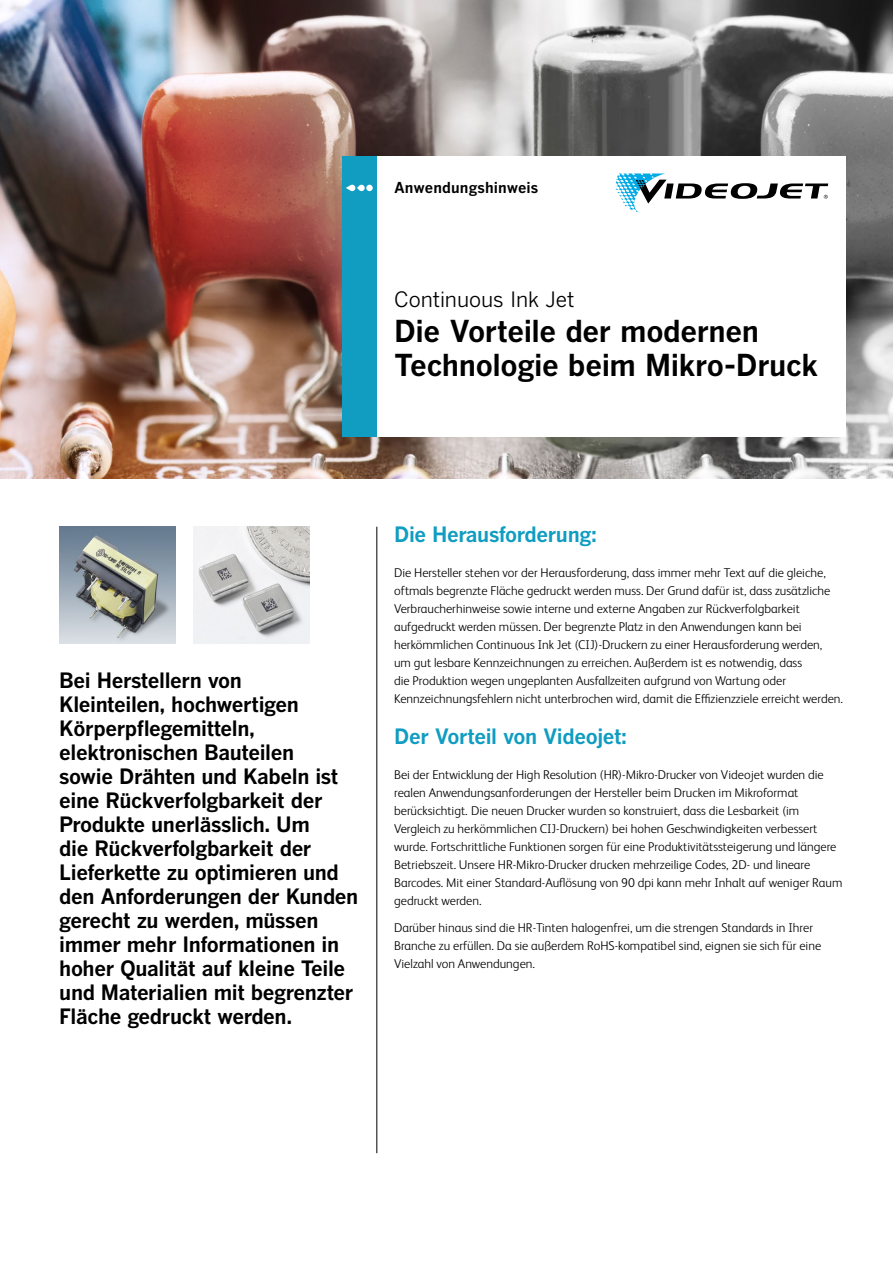
<style>
.page{position:relative;width:893px;height:1263px;background:#fff}
.page>*{position:absolute;margin:0;border:0;box-sizing:border-box;transform-origin:0 0}
.t1{font:700 30px/34.5px "Benton Gothic";letter-spacing:-.015em;color:#000}
.t2{font:700 21px/24px "Benton Gothic";letter-spacing:-.02em;color:#000}
.t3{font:700 21px "Benton Gothic";letter-spacing:-.02em;color:#109dc1}
.t4{font:21px "Benton Gothic";letter-spacing:-.01em;color:#000}
.t5{font:700 15px "Benton Gothic";letter-spacing:.005em;color:#000}
.t6{font:300 12.75px/18px "FS Albert Pro";color:#000}
</style>
<div class="page">
<img style="left:0;top:0;width:893px;height:478px">
<div style="left:377px;top:156px;width:469px;height:281px;background:#fff"></div>
<div style="left:342px;top:156px;width:35px;height:281px;background:#109dc1"></div>
<svg style="left:616px;top:173px;width:212px;height:39px"></svg>
<hr style="left:376px;top:527px;width:1px;height:626px;background:#000">
<img style="left:59px;top:527px;width:117px;height:116px">
<img style="left:193px;top:527px;width:117px;height:116px">
<div style="left:366px;top:185px;width:7px;height:6px;background:#fff;border-radius:50%"></div>
<svg style="left:346px;top:185px;width:19px;height:6px"></svg>
<p class="t5" style="left:394px;top:179px;width:146px">Anwendungshinweis</p>
<h2 class="t4" style="left:394px;top:287px;width:182px">Continuous Ink Jet</h2>
<h1 class="t1" style="left:394px;top:314px;width:426px">Die Vorteile der modernen<br>Technologie beim Mikro-Druck</h1>
<p class="t2" style="left:59px;top:669px;width:301px">Bei Herstellern von<br>Kleinteilen, hochwertigen<br>Körperpflegemitteln, elektronischen Bauteilen<br>sowie Drähten und Kabeln ist eine Rückverfolgbarkeit der<br>Produkte unerlässlich. Um<br>die Rückverfolgbarkeit der<br>Lieferkette zu optimieren und den Anforderungen der Kunden gerecht zu werden, müssen immer mehr Informationen in hoher Qualität auf kleine Teile und Materialien mit begrenzter<br>Fläche gedruckt werden.</p>
<h2 class="t3" style="left:394px;top:522px;width:204px">Die Herausforderung:</h2>
<p class="t6" style="left:394px;top:563px;width:450px">Die Hersteller stehen vor der Herausforderung, dass immer mehr Text auf die gleiche, oftmals begrenzte Fläche gedruckt werden muss. Der Grund dafür ist, dass zusätzliche Verbraucherhinweise sowie interne und externe Angaben zur Rückverfolgbarkeit aufgedruckt werden müssen. Der begrenzte Platz in den Anwendungen kann bei herkömmlichen Continuous Ink Jet (CIJ)-Druckern zu einer Herausforderung werden,<br>um gut lesbare Kennzeichnungen zu erreichen. Außerdem ist es notwendig, dass<br>die Produktion wegen ungeplanten Ausfallzeiten aufgrund von Wartung oder Kennzeichnungsfehlern nicht unterbrochen wird, damit die Effizienzziele erreicht werden.</p>
<h2 class="t3" style="left:394px;top:724px;width:234px">Der Vorteil von Videojet:</h2>
<p class="t6" style="left:394px;top:765px;width:450px">Bei der Entwicklung der High Resolution (HR)-Mikro-Drucker von Videojet wurden die realen Anwendungsanforderungen der Hersteller beim Drucken im Mikroformat berücksichtigt. Die neuen Drucker wurden so konstruiert, dass die Lesbarkeit (im Vergleich zu herkömmlichen CIJ-Druckern) bei hohen Geschwindigkeiten verbessert wurde. Fortschrittliche Funktionen sorgen für eine Produktivitätssteigerung und längere Betriebszeit. Unsere HR-Mikro-Drucker drucken mehrzeilige Codes, 2D- und lineare Barcodes. Mit einer Standard-Auflösung von 90 dpi kann mehr Inhalt auf weniger Raum gedruckt werden.</p>
<p class="t6" style="left:394px;top:918px;width:429px">Darüber hinaus sind die HR-Tinten halogenfrei, um die strengen Standards in Ihrer<br>Branche zu erfüllen. Da sie außerdem RoHS-kompatibel sind, eignen sie sich für eine<br>Vielzahl von Anwendungen.</p>
</div>
